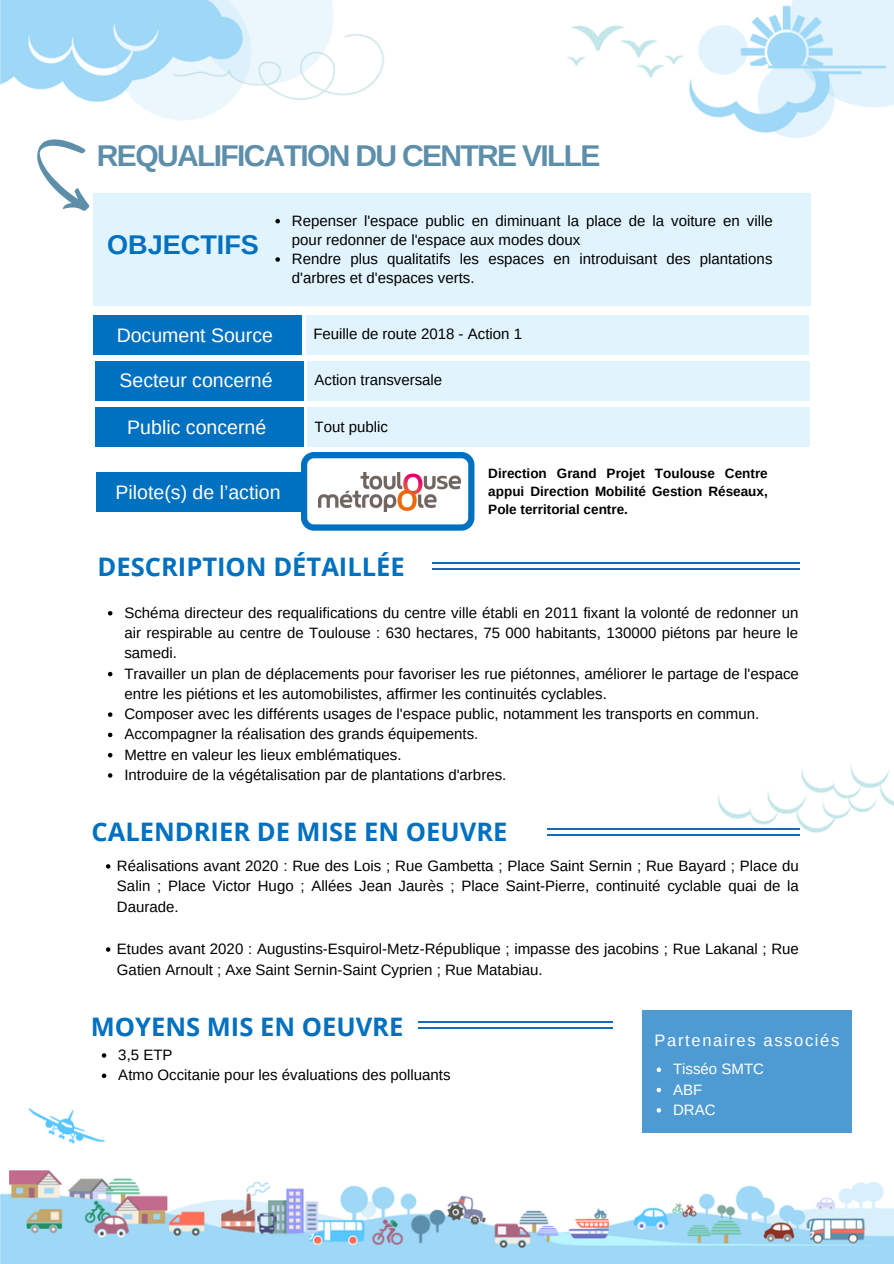
<style>
.page{position:relative;width:894px;height:1264px;background:#fff}
.page>*{position:absolute;margin:0;border:0;box-sizing:border-box;transform-origin:0 0}
.t1{font:700 30px "Arimo";letter-spacing:-.055em;color:#5d8faa}
.t2{font:700 27px "Arimo";color:#0070c0}
.t3{font:700 25.5px "Open Sans";color:#0070c0}
.t4{font:19.5px "Arimo";color:#fff}
.t5{font:16.5px "Arimo";letter-spacing:.1em;color:#fff}
.t6{font:15px/20.2px "Arimo";color:#000}
.t7{font:15px "Arimo";color:#fff}
.t8{font:700 13.5px/18px "Arimo";color:#000;text-align:justify}
</style>
<div class="page">
<img style="left:0;top:0;width:893px;height:1263px">
<div style="left:93px;top:193px;width:717px;height:112px;background:#e1f3fc"></div>
<hr style="left:225px;top:562px;width:574px;height:2px;background:#166ab8">
<hr style="left:225px;top:568px;width:574px;height:2px;background:#166ab8">
<div style="left:95px;top:361px;width:208px;height:39px;background:#0070c0"></div>
<div style="left:95px;top:407px;width:208px;height:40px;background:#0070c0"></div>
<div style="left:308px;top:361px;width:502px;height:39px;background:#e1f3fc"></div>
<div style="left:308px;top:407px;width:502px;height:40px;background:#e1f3fc"></div>
<div style="left:96px;top:472px;width:208px;height:39px;background:#0070c0"></div>
<div style="left:91px;top:544px;width:341px;height:50px;background:#fff"></div>
<hr style="left:39px;top:1021px;width:574px;height:1px;background:#166ab8">
<hr style="left:39px;top:1027px;width:574px;height:1px;background:#166ab8">
<div style="left:18px;top:1004px;width:399px;height:49px;background:#fff"></div>
<svg style="left:108px;top:611px;width:4px;height:4px"></svg>
<svg style="left:108px;top:672px;width:4px;height:4px"></svg>
<svg style="left:108px;top:712px;width:4px;height:5px"></svg>
<svg style="left:108px;top:732px;width:4px;height:5px"></svg>
<svg style="left:108px;top:753px;width:4px;height:4px"></svg>
<svg style="left:108px;top:773px;width:4px;height:4px"></svg>
<div style="left:93px;top:315px;width:209px;height:39px;background:#0070c0"></div>
<div style="left:306px;top:315px;width:502px;height:39px;background:#e1f3fc"></div>
<svg style="left:18px;top:125px;width:98px;height:96px"></svg>
<svg style="left:301px;top:452px;width:173px;height:78px"></svg>
<hr style="left:225px;top:828px;width:574px;height:1px;background:#166ab8">
<hr style="left:225px;top:834px;width:574px;height:1px;background:#166ab8">
<div style="left:18px;top:807px;width:528px;height:49px;background:#fff"></div>
<img style="left:319px;top:473px;width:141px;height:38px">
<svg style="left:106px;top:864px;width:4px;height:4px"></svg>
<svg style="left:106px;top:947px;width:4px;height:4px"></svg>
<svg style="left:102px;top:1053px;width:4px;height:4px"></svg>
<svg style="left:102px;top:1073px;width:4px;height:5px"></svg>
<svg style="left:275px;top:219px;width:5px;height:4px"></svg>
<svg style="left:275px;top:257px;width:5px;height:5px"></svg>
<div style="left:642px;top:1010px;width:209px;height:123px;background:#4e9bd3"></div>
<svg style="left:656px;top:1067px;width:5px;height:5px"></svg>
<svg style="left:656px;top:1087px;width:5px;height:5px"></svg>
<svg style="left:656px;top:1108px;width:5px;height:4px"></svg>
<p class="t1" style="left:97px;top:139px;width:505px">REQUALIFICATION DU CENTRE VILLE</p>
<p class="t2" style="left:107px;top:229px;width:153px">OBJECTIFS</p>
<p class="t6" style="left:292px;top:211px;width:482px;line-height:19.2px">Repenser l'espace public en diminuant la place de la voiture en ville pour redonner de l'espace aux modes doux</p>
<p class="t6" style="left:292px;top:249px;width:482px;line-height:19.2px">Rendre plus qualitatifs les espaces en introduisant des plantations d'arbres et d'espaces verts.</p>
<p class="t4" style="left:117px;top:324px;width:158px">Document Source</p>
<p class="t6" style="left:313px;top:324px;width:210px">Feuille de route 2018 - Action 1</p>
<p class="t4" style="left:119px;top:370px;width:154px">Secteur concerné</p>
<p class="t4" style="left:127px;top:416px;width:140px">Public concerné</p>
<p class="t4" style="left:115px;top:481px;width:166px">Pilote(s) de l’action</p>
<p class="t6" style="left:314px;top:370px;width:129px">Action transversale</p>
<p class="t6" style="left:314px;top:416px;width:75px">Tout public</p>
<p class="t3" style="left:97px;top:548px;width:309px">DESCRIPTION DÉTAILLÉE</p>
<p class="t8" style="left:488px;top:464px;width:281px">Direction Grand Projet Toulouse Centre appui Direction Mobilité Gestion Réseaux, Pole territorial centre.</p>
<p class="t6" style="left:124px;top:602px;width:675px;text-align:justify">Schéma directeur des requalifications du centre ville établi en 2011 fixant la volonté de redonner un air respirable au centre de Toulouse : 630 hectares, 75 000 habitants, 130000 piétons par heure le samedi.</p>
<p class="t6" style="left:124px;top:663px;width:675px">Travailler un plan de déplacements pour favoriser les rue piétonnes, améliorer le partage de l'espace entre les piétions et les automobilistes, affirmer les continuités cyclables.</p>
<p class="t6" style="left:124px;top:703px;width:636px">Composer avec les différents usages de l'espace public, notamment les transports en commun.</p>
<p class="t6" style="left:124px;top:724px;width:355px">Accompagner la réalisation des grands équipements.</p>
<p class="t6" style="left:124px;top:744px;width:278px">Mettre en valeur les lieux emblématiques.</p>
<p class="t6" style="left:124px;top:764px;width:383px">Introduire de la végétalisation par de plantations d'arbres.</p>
<p class="t3" style="left:91px;top:814px;width:417px">CALENDRIER DE MISE EN OEUVRE</p>
<p class="t6" style="left:117px;top:855px;width:683px;line-height:20.7px;text-align:justify">Réalisations avant 2020 : Rue des Lois ; Rue Gambetta ; Place Saint Sernin ; Rue Bayard ; Place du Salin ; Place Victor Hugo ; Allées Jean Jaurès ; Place Saint-Pierre, continuité cyclable quai de la Daurade.</p>
<p class="t6" style="left:117px;top:938px;width:683px;line-height:20.7px">Etudes avant 2020 : Augustins-Esquirol-Metz-République ; impasse des jacobins ; Rue Lakanal ; Rue<br>Gatien Arnoult ; Axe Saint Sernin-Saint Cyprien ; Rue Matabiau.</p>
<p class="t3" style="left:91px;top:1008px;width:314px">MOYENS MIS EN OEUVRE</p>
<p class="t6" style="left:118px;top:1044px;width:56px">3,5 ETP</p>
<p class="t6" style="left:118px;top:1064px;width:334px">Atmo Occitanie pour les évaluations des polluants</p>
<p class="t5" style="left:654px;top:1031px;width:186px">Partenaires associés</p>
<p class="t7" style="left:673px;top:1060px;width:92px">Tisséo SMTC</p>
<p class="t7" style="left:673px;top:1080px;width:31px">ABF</p>
<p class="t7" style="left:673px;top:1101px;width:44px">DRAC</p>
</div>
